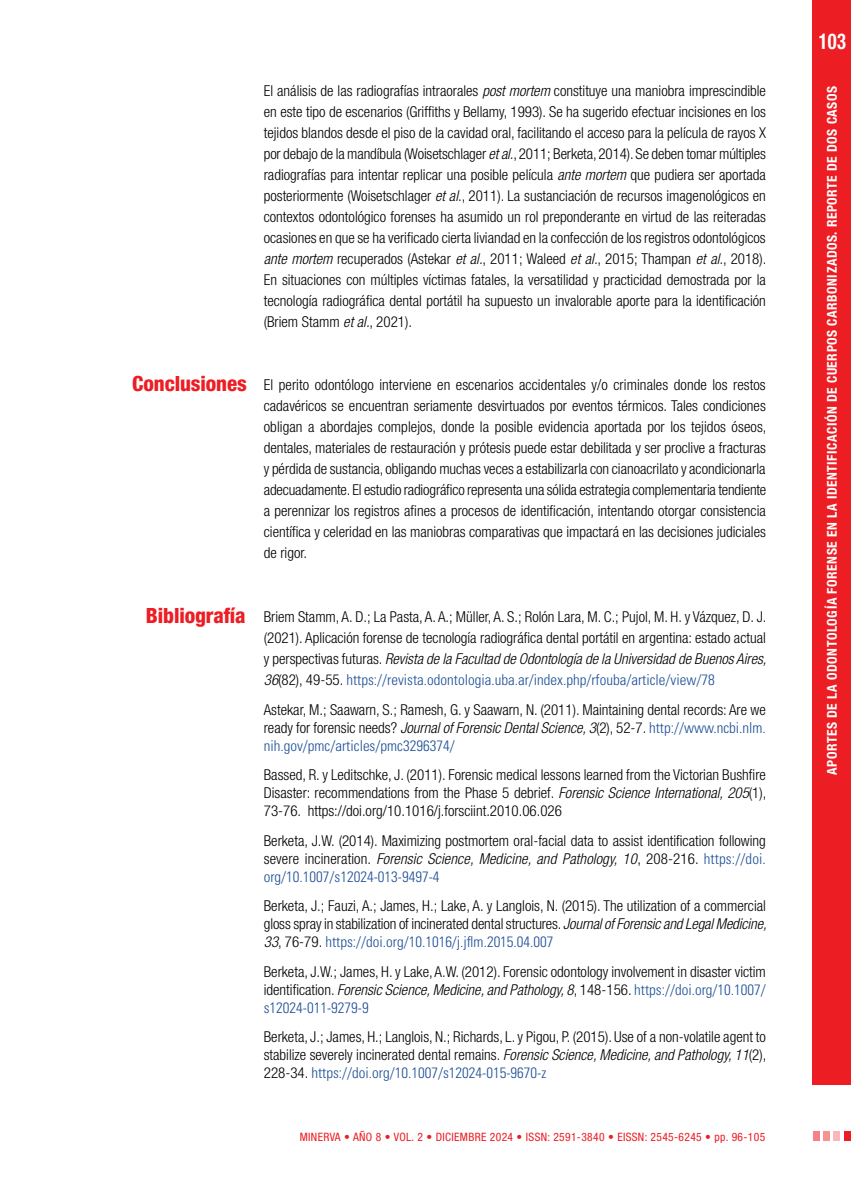
<style>
.page{position:relative;width:851px;height:1191px;background:#fff}
.page>*{position:absolute;margin:0;border:0;box-sizing:border-box;transform-origin:0 0}
.t1{font:700 condensed 21.75px "Helvetica Neue LT Std";color:#fff;scale:.85 1}
._00-SUBTI-1_MARGEN{font:800 condensed 21px "Helvetica Neue LT Std";letter-spacing:-.005em;color:#ed1d24}
._000-_BIBLIO_NUEVA{font:300 condensed 15px/18px "Helvetica Neue LT Std";color:#000;text-align:justify}
._00-PRIMER_PARRAFO_L{font:300 condensed 15px/21px "Helvetica Neue LT Std";color:#000;text-align:justify}
._00-TEXTO_GENERAL{font:300 condensed 15px/21px "Helvetica Neue LT Std";color:#000;text-align:justify}
.t2{font:700 condensed 13.5px "Helvetica Neue LT Std";letter-spacing:.04em;color:#fff}
.t3{font:condensed 11.55px "Helvetica Neue LT Std";letter-spacing:.03em;color:#ed1d24}
.s1{font-style:italic}
.s2{font-family:"Univers LT Std";color:#1e5096}
</style>
<div class="page">
<div style="left:812px;top:0;width:38px;height:1084px;background:#ed1d24"></div>
<div style="left:822px;top:1131px;width:7px;height:10px;background:#f69296"></div>
<div style="left:833px;top:1131px;width:7px;height:10px;background:#f9b8bb"></div>
<div style="left:844px;top:1131px;width:6px;height:10px;background:#ed1d24"></div>
<div style="left:812px;top:1131px;width:7px;height:10px;background:#f58286"></div>
<p class="_00-TEXTO_GENERAL" style="left:264px;top:80px;width:504px">El análisis de las radiografías intraorales <span class="s1">post mortem</span> constituye una maniobra imprescindible en este tipo de escenarios (Griffiths y Bellamy, 1993). Se ha sugerido efectuar incisiones en los tejidos blandos desde el piso de la cavidad oral, facilitando el acceso para la película de rayos X por debajo de la mandíbula (Woisetschlager <span class="s1">et al.</span>, 2011; Berketa, 2014). Se deben tomar múltiples radiografías para intentar replicar una posible película <span class="s1">ante mortem</span> que pudiera ser aportada posteriormente (Woisetschlager <span class="s1">et al</span>., 2011). La sustanciación de recursos imagenológicos en contextos odontológico forenses ha asumido un rol preponderante en virtud de las reiteradas ocasiones en que se ha verificado cierta liviandad en la confección de los registros odontológicos <span class="s1">ante mortem</span> recuperados (Astekar <span class="s1">et al.</span>, 2011; Waleed <span class="s1">et al.</span>, 2015; Thampan <span class="s1">et al.</span>, 2018).<br>En situaciones con múltiples víctimas fatales, la versatilidad y practicidad demostrada por la tecnología radiográfica dental portátil ha supuesto un invalorable aporte para la identificación (Briem Stamm <span class="s1">et al.</span>, 2021).</p>
<p class="_00-SUBTI-1_MARGEN" style="left:132px;top:371px;width:116px">Conclusiones</p>
<p class="_00-PRIMER_PARRAFO_L" style="left:264px;top:374px;width:504px">El perito odontólogo interviene en escenarios accidentales y/o criminales donde los restos cadavéricos se encuentran seriamente desvirtuados por eventos térmicos. Tales condiciones obligan a abordajes complejos, donde la posible evidencia aportada por los tejidos óseos, dentales, materiales de restauración y prótesis puede estar debilitada y ser proclive a fracturas y pérdida de sustancia, obligando muchas veces a estabilizarla con cianoacrilato y acondicionarla adecuadamente. El estudio radiográfico representa una sólida estrategia complementaria tendiente a perennizar los registros afines a procesos de identificación, intentando otorgar consistencia científica y celeridad en las maniobras comparativas que impactará en las decisiones judiciales de rigor.</p>
<p class="_00-SUBTI-1_MARGEN" style="left:146px;top:602px;width:101px">Bibliografía</p>
<p class="_00-PRIMER_PARRAFO_L" style="left:264px;top:606px;width:504px">Briem Stamm, A. D.; La Pasta, A. A.; Müller, A. S.; Rolón Lara, M. C.; Pujol, M. H. y Vázquez, D. J. (2021). Aplicación forense de tecnología radiográfica dental portátil en argentina: estado actual y perspectivas futuras. <span class="s1">Revista de la Facultad de Odontología de la Universidad de Buenos Aires, 36</span>(82), 49-55. <span class="s2">https://revista.odontologia.uba.ar/index.php/rfouba/article/view/78</span></p>
<p class="_000-_BIBLIO_NUEVA" style="left:264px;top:700px;width:503px">Astekar, M.; Saawarn, S.; Ramesh, G. y Saawarn, N. (2011). Maintaining dental records: Are we ready for forensic needs? <span class="s1">Journal of Forensic Dental Science, 3</span>(2), 52-7. <span class="s2">http://www.ncbi.nlm. nih.gov/pmc/articles/pmc3296374/</span></p>
<p class="_000-_BIBLIO_NUEVA" style="left:264px;top:765px;width:504px">Bassed, R. y Leditschke, J. (2011). Forensic medical lessons learned from the Victorian Bushfire Disaster: recommendations from the Phase 5 debrief. <span class="s1">Forensic Science International, 205</span>(1), 73-76. https://doi.org/10.1016/j.forsciint.2010.06.026</p>
<p class="_000-_BIBLIO_NUEVA" style="left:264px;top:831px;width:503px">Berketa, J.W. (2014). Maximizing postmortem oral-facial data to assist identification following severe incineration. <span class="s1">Forensic Science, Medicine, and Pathology, 10</span>, 208-216. <span class="s2">https://doi. org/10.1007/s12024-013-9497-4</span></p>
<p class="_000-_BIBLIO_NUEVA" style="left:264px;top:896px;width:504px">Berketa, J.; Fauzi, A.; James, H.; Lake, A. y Langlois, N. (2015). The utilization of a commercial gloss spray in stabilization of incinerated dental structures. <span class="s1">Journal of Forensic and Legal Medicine, 33</span>, 76-79. <span class="s2">https://doi.org/10.1016/j.jflm.2015.04.007</span></p>
<p class="_000-_BIBLIO_NUEVA" style="left:264px;top:962px;width:503px">Berketa, J.W.; James, H. y Lake, A.W. (2012). Forensic odontology involvement in disaster victim identification. <span class="s1">Forensic Science, Medicine, and Pathology, 8</span>, 148-156. <span class="s2">https://doi.org/10.1007/ s12024-011-9279-9</span></p>
<p class="_000-_BIBLIO_NUEVA" style="left:264px;top:1027px;width:504px">Berketa, J.; James, H.; Langlois, N.; Richards, L. y Pigou, P. (2015). Use of a non-volatile agent to stabilize severely incinerated dental remains. <span class="s1">Forensic Science, Medicine, and Pathology, 11</span>(2), 228-34. <span class="s2">https://doi.org/10.1007/s12024-015-9670-z</span></p>
<p class="t3" style="left:299px;top:1130px;width:467px">MINERVA • AÑO 8 • VOL. 2 • DICIEMBRE 2024 • ISSN: 2591-3840 • EISSN: 2545-6245 • pp. 96-105</p>
<h1 class="t1" style="left:818px;top:28px;width:34px">103</h1>
<p class="t2" style="left:823px;top:774px;width:690px;rotate:-90deg">APORTES DE LA ODONTOLOGÍA FORENSE EN LA IDENTIFICACIÓN DE CUERPOS CARBONIZADOS. REPORTE DE DOS CASOS</p>
</div>
